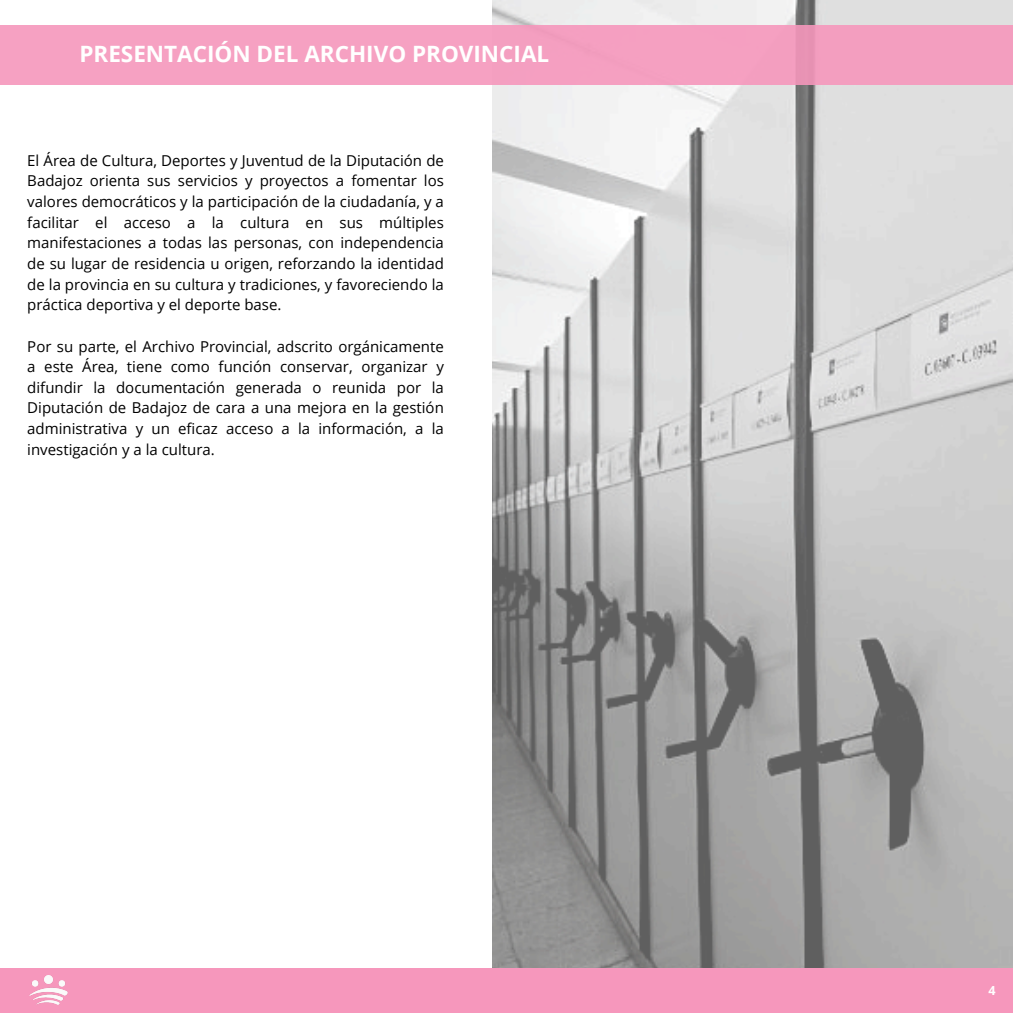
<style>
.page{position:relative;width:1013px;height:1013px;background:#fff}
.page>*{position:absolute;margin:0;border:0;box-sizing:border-box;transform-origin:0 0}
.t1{font:700 22.5px "Open Sans";color:#fff}
.t2{font:15px/20.6px "Open Sans";color:#000;text-align:justify}
.t3{font:700 12.5px "Open Sans";color:#fff}
</style>
<div class="page">
<img style="left:493px;top:0;width:519px;height:968px">
<div style="left:0;top:968px;width:1012px;height:44px;background:#f697bc"></div>
<img style="left:29px;top:975px;width:39px;height:30px">
<div style="left:0;top:25px;width:1012px;height:59px;background:#f5a0c1"></div>
<h1 class="t1" style="left:79px;top:38px;width:471px">PRESENTACIÓN DEL ARCHIVO PROVINCIAL</h1>
<p class="t2" style="left:27px;top:150px;width:418px">El Área de Cultura, Deportes y Juventud de la Diputación de Badajoz orienta sus servicios y proyectos a fomentar los valores democráticos y la participación de la ciudadanía, y a facilitar el acceso a la cultura en sus múltiples manifestaciones a todas las personas, con independencia de su lugar de residencia u origen, reforzando la identidad de la provincia en su cultura y tradiciones, y favoreciendo la práctica deportiva y el deporte base.</p>
<p class="t2" style="left:27px;top:335px;width:418px">Por su parte, el Archivo Provincial, adscrito orgánicamente a este Área, tiene como función conservar, organizar y difundir la documentación generada o reunida por la Diputación de Badajoz de cara a una mejora en la gestión administrativa y un eficaz acceso a la información, a la investigación y a la cultura.</p>
<p class="t3" style="left:988px;top:981px;width:9px">4</p>
</div>
